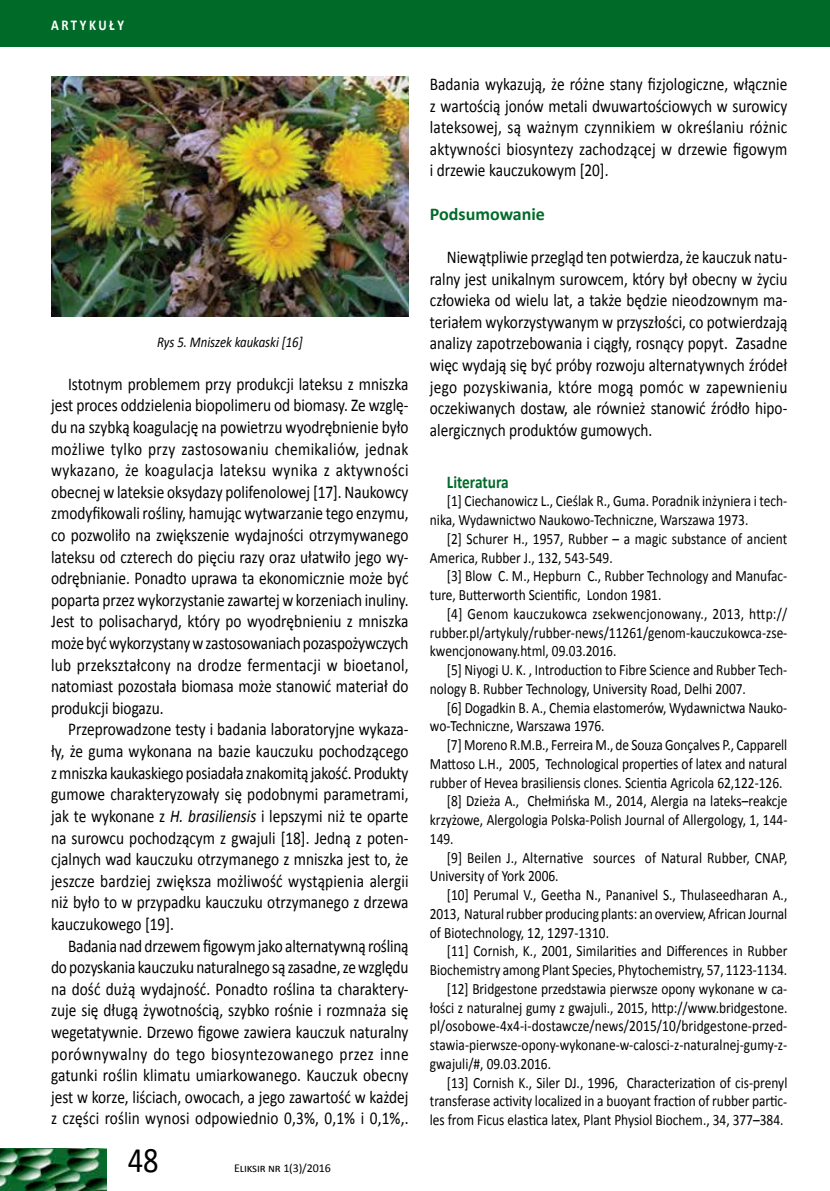
<style>
.page{position:relative;width:830px;height:1191px;background:#fff}
.page>*{position:absolute;margin:0;border:0;box-sizing:border-box;transform-origin:0 0}
.t1{font:36px "Calibri";color:#000;scale:.85 1}
.t2{font:18px/21.6px "Calibri";color:#000;text-align:justify;scale:.85 1}
.t3{font:700 18px "Calibri";color:#006b29}
.t4{font:700 18px "Calibri";color:#006b29;scale:.85 1}
.t5{font:15.75px/18.8px "Calibri";color:#000;scale:.85 1}
.t6{font:italic 15px "Calibri";color:#000;scale:.85 1}
.t7{font:700 15px "Calibri";letter-spacing:.2em;color:#fff;scale:.85 1}
.t8{font:12px "Calibri";letter-spacing:-.01em;color:#000}
.s1{font-style:italic}
</style>
<div class="page">
<div style="left:0;top:0;width:829px;height:47px;background:#006b29"></div>
<img style="left:0;top:1148px;width:107px;height:43px">
<img style="left:51px;top:77px;width:357px;height:240px">
<p class="t7" style="left:51px;top:16px;width:87px">ARTYKUŁY</p>
<p class="t6" style="left:157px;top:331px;width:173px">Rys 5. Mniszek kaukaski [16]</p>
<p class="t2" style="left:51px;top:373px;width:422px;text-indent:17px">Istotnym problemem przy produkcji lateksu z mniszka jest proces oddzielenia biopolimeru od biomasy. Ze wzglę&shy;du na szybką koagulację na powietrzu wyodrębnienie było możliwe tylko przy zastosowaniu chemikaliów, jednak wykazano, że koagulacja lateksu wynika z aktywności obecnej w lateksie oksydazy polifenolowej [17]. Naukowcy zmodyfikowali rośliny, hamując wytwarzanie tego enzymu, co pozwoliło na zwiększenie wydajności otrzymywanego lateksu od czterech do pięciu razy oraz ułatwiło jego wy&shy;odrębnianie. Ponadto uprawa ta ekonomicznie może być poparta przez wykorzystanie zawartej w korzeniach inuliny.<br>Jest to polisacharyd, który po wyodrębnieniu z mniszka może być wykorzystany w zastosowaniach pozaspożywczych lub przekształcony na drodze fermentacji w bioetanol, natomiast pozostała biomasa może stanowić materiał do produkcji biogazu.</p>
<p class="t2" style="left:51px;top:718px;width:422px;text-indent:17px">Przeprowadzone testy i badania laboratoryjne wykaza&shy;ły, że guma wykonana na bazie kauczuku pochodzącego z mniszka kaukaskiego posiadała znakomitą jakość. Produkty gumowe charakteryzowały się podobnymi parametrami, jak te wykonane z <span class="s1">H. brasiliensis</span> i lepszymi niż te oparte na surowcu pochodzącym z gwajuli [18]. Jedną z poten&shy;cjalnych wad kauczuku otrzymanego z mniszka jest to, że jeszcze bardziej zwiększa możliwość wystąpienia alergii niż było to w przypadku kauczuku otrzymanego z drzewa kauczukowego [19].</p>
<p class="t2" style="left:51px;top:934px;width:422px;text-indent:17px">Badania nad drzewem figowym jako alternatywną rośliną do pozyskania kauczuku naturalnego są zasadne, ze względu na dość dużą wydajność. Ponadto roślina ta charaktery&shy;zuje się długą żywotnością, szybko rośnie i rozmnaża się wegetatywnie. Drzewo figowe zawiera kauczuk naturalny porównywalny do tego biosyntezowanego przez inne gatunki roślin klimatu umiarkowanego. Kauczuk obecny jest w korze, liściach, owocach, a jego zawartość w każdej z części roślin wynosi odpowiednio 0,3%, 0,1% i 0,1%,.</p>
<h1 class="t1" style="left:128px;top:1137px;width:38px">48</h1>
<p class="t8" style="left:234px;top:1160px;width:98px">Eliksir nr 1(3)/2016</p>
<p class="t2" style="left:429px;top:73px;width:422px">Badania wykazują, że różne stany fizjologiczne, włącznie z wartością jonów metali dwuwartościowych w surowicy lateksowej, są ważnym czynnikiem w określaniu różnic aktywności biosyntezy zachodzącej w drzewie figowym i drzewie kauczukowym [20].</p>
<p class="t3" style="left:429px;top:202px;width:117px">Podsumowanie</p>
<p class="t2" style="left:429px;top:246px;width:422px;text-indent:17px">Niewątpliwie przegląd ten potwierdza, że kauczuk natu&shy;ralny jest unikalnym surowcem, który był obecny w życiu człowieka od wielu lat, a także będzie nieodzownym ma&shy;teriałem wykorzystywanym w przyszłości, co potwierdzają analizy zapotrzebowania i ciągły, rosnący popyt. Zasadne więc wydają się być próby rozwoju alternatywnych źródeł jego pozyskiwania, które mogą pomóc w zapewnieniu oczekiwanych dostaw, ale również stanowić źródło hipo&shy;alergicznych produktów gumowych.</p>
<p class="t4" style="left:446px;top:470px;width:74px">Literatura</p>
<p class="t5" style="left:429px;top:492px;width:422px;text-indent:17px">[1] Ciechanowicz L., Cieślak R., Guma. Poradnik inżyniera i tech&shy;nika, Wydawnictwo Naukowo-Techniczne, Warszawa 1973.</p>
<p class="t5" style="left:429px;top:529px;width:422px;text-indent:17px">[2] Schurer H., 1957, Rubber – a magic substance of ancient<br>America, Rubber J., 132, 543-549.</p>
<p class="t5" style="left:429px;top:567px;width:422px;text-indent:17px">[3] Blow C. M., Hepburn C., Rubber Technology and Manufac&shy;ture, Butterworth Scientific, London 1981.</p>
<p class="t5" style="left:429px;top:604px;width:422px;text-align:justify;text-indent:17px">[4] Genom kauczukowca zsekwencjonowany., 2013, http:// rubber.pl/artykuly/rubber-news/11261/genom-kauczukowca-zse&shy;kwencjonowany.html, 09.03.2016.</p>
<p class="t5" style="left:429px;top:660px;width:422px;text-indent:17px">[5] Niyogi U. K. , Introduction to Fibre Science and Rubber Tech&shy;nology B. Rubber Technology, University Road, Delhi 2007.</p>
<p class="t5" style="left:429px;top:698px;width:422px;text-indent:17px">[6] Dogadkin B. A., Chemia elastomerów, Wydawnictwa Nauko&shy;wo-Techniczne, Warszawa 1976.</p>
<p class="t5" style="left:446px;top:735px;width:402px">[7] Moreno R.M.B., Ferreira M., de Souza Gonçalves P., Capparell</p>
<p class="t5" style="left:429px;top:754px;width:422px">Mattoso L.H., 2005, Technological properties of latex and natural</p>
<p class="t5" style="left:429px;top:773px;width:416px">rubber of Hevea brasiliensis clones. Scientia Agricola 62,122-126.</p>
<p class="t5" style="left:446px;top:792px;width:402px">[8] Dzieża A., Chełmińska M., 2014, Alergia na lateks–reakcje</p>
<p class="t5" style="left:429px;top:810px;width:422px">krzyżowe, Alergologia Polska-Polish Journal of Allergology, 1, 144-</p>
<p class="t5" style="left:429px;top:829px;width:29px">149.</p>
<p class="t5" style="left:446px;top:848px;width:402px">[9] Beilen J., Alternative sources of Natural Rubber, CNAP,</p>
<p class="t5" style="left:429px;top:866px;width:153px">University of York 2006.</p>
<p class="t5" style="left:446px;top:885px;width:402px">[10] Perumal V., Geetha N., Pananivel S., Thulaseedharan A.,</p>
<p class="t5" style="left:429px;top:904px;width:422px">2013, Natural rubber producing plants: an overview, African Journal</p>
<p class="t5" style="left:429px;top:923px;width:212px">of Biotechnology, 12, 1297-1310.</p>
<p class="t5" style="left:446px;top:941px;width:402px">[11] Cornish, K., 2001, Similarities and Differences in Rubber</p>
<p class="t5" style="left:429px;top:960px;width:422px">Biochemistry among Plant Species, Phytochemistry, 57, 1123-1134.</p>
<p class="t5" style="left:446px;top:979px;width:402px">[12] Bridgestone przedstawia pierwsze opony wykonane w ca-</p>
<p class="t5" style="left:429px;top:998px;width:422px">łości z naturalnej gumy z gwajuli., 2015, http://www.bridgestone.</p>
<p class="t5" style="left:429px;top:1017px;width:422px">pl/osobowe-4x4-i-dostawcze/news/2015/10/bridgestone-przed-</p>
<p class="t5" style="left:429px;top:1035px;width:422px">stawia-pierwsze-opony-wykonane-w-calosci-z-naturalnej-gumy-z-</p>
<p class="t5" style="left:429px;top:1054px;width:144px">gwajuli/#, 09.03.2016.</p>
<p class="t5" style="left:446px;top:1073px;width:402px">[13] Cornish K., Siler DJ., 1996, Characterization of cis-prenyl</p>
<p class="t5" style="left:429px;top:1092px;width:422px">transferase activity localized in a buoyant fraction of rubber partic-</p>
<p class="t5" style="left:429px;top:1110px;width:417px">les from Ficus elastica latex, Plant Physiol Biochem., 34, 377–384.</p>
</div>
